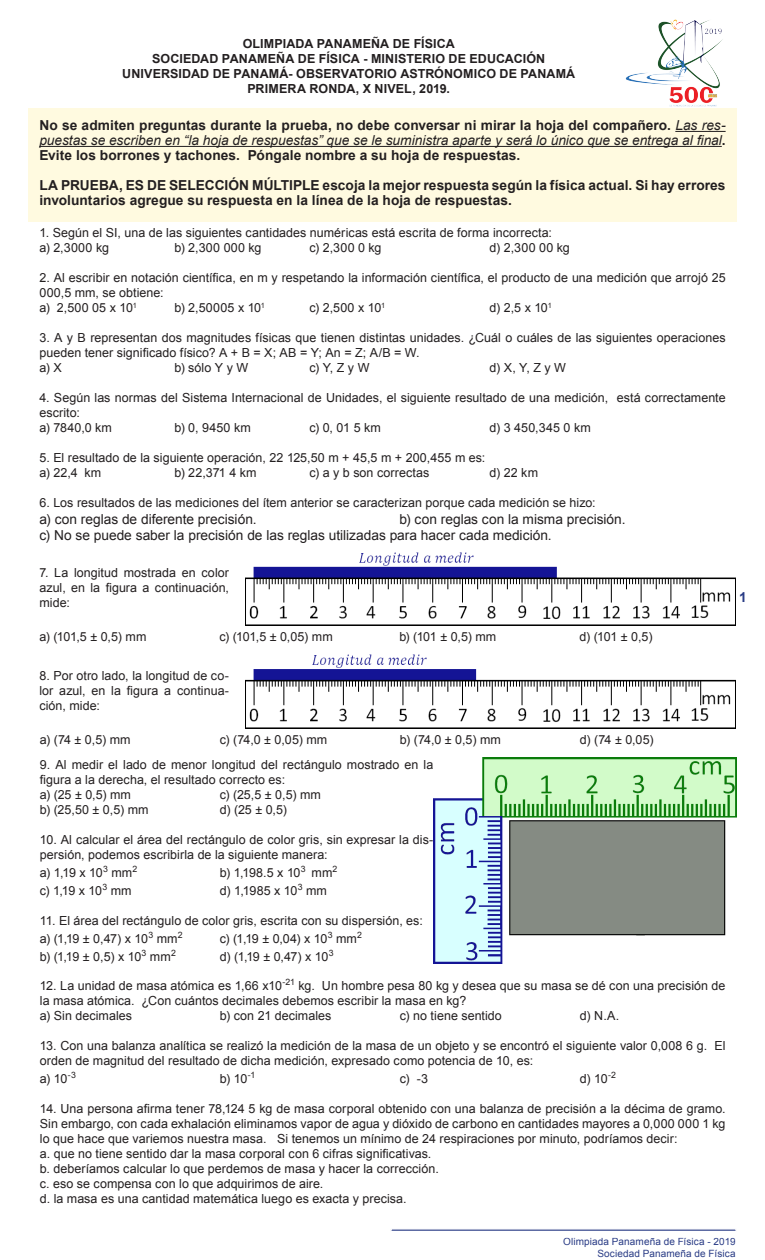
<style>
.page{position:relative;width:765px;height:1260px;background:#fff}
.page>*{position:absolute;margin:0;border:0;box-sizing:border-box;transform-origin:0 0}
.t1{font:700 13.75px/15px "Arial";letter-spacing:.005em;color:#231f20;text-align:justify}
.t2{font:13.75px/16.5px "Arial";color:#231f20}
.t3{font:700 13.75px "Arial";color:#293b85}
.t4{font:12.5px/15px "Arial";letter-spacing:.005em;color:#231f20}
.t5{font:700 12.5px/15px "Arial";letter-spacing:.01em;color:#231f20;text-align:center}
.t6{font:10px/12px "Arial";letter-spacing:.01em;color:#293b85;text-align:right}
.s1{font-weight:400;font-style:italic}
</style>
<div class="page">
<svg style="left:391px;top:1229px;width:345px;height:2px"></svg>
<div style="left:28px;top:109px;width:709px;height:113px;background:#fffae0"></div>
<hr style="left:675px;top:131px;width:51px;height:1px;background:#231f20">
<hr style="left:39px;top:146px;width:683px;height:1px;background:#231f20">
<img style="left:625px;top:19px;width:98px;height:88px">
<img style="left:245px;top:552px;width:491px;height:73px">
<img style="left:245px;top:654px;width:491px;height:74px">
<img style="left:433px;top:758px;width:303px;height:206px">
<p class="t5" style="left:122px;top:37px;width:455px">OLIMPIADA PANAMEÑA DE FÍSICA<br>SOCIEDAD PANAMEÑA DE FÍSICA - MINISTERIO DE EDUCACIÓN UNIVERSIDAD DE PANAMÁ- OBSERVATORIO ASTRÓNOMICO DE PANAMÁ PRIMERA RONDA, X NIVEL, 2019.</p>
<p class="t1" style="left:39px;top:118px;width:688px">No se admiten preguntas durante la prueba, no debe conversar ni mirar la hoja del compañero. <span class="s1">Las res&shy;puestas se escriben en “la hoja de respuestas” que se le suministra aparte y será lo único que se entrega al final</span>.<br>Evite los borrones y tachones. Póngale nombre a su hoja de respuestas.</p>
<p class="t1" style="left:39px;top:178px;width:688px">LA PRUEBA, ES DE SELECCIÓN MÚLTIPLE escoja la mejor respuesta según la física actual. Si hay errores involuntarios agregue su respuesta en la línea de la hoja de respuestas.</p>
<p class="t4" style="left:39px;top:225px;width:514px">1. Según el SI, una de las siguientes cantidades numéricas está escrita de forma incorrecta: a) 2,3000 kg</p>
<p class="t4" style="left:174px;top:240px;width:89px">b) 2,300 000 kg</p>
<p class="t4" style="left:309px;top:240px;width:74px">c) 2,300 0 kg</p>
<p class="t4" style="left:489px;top:240px;width:82px">d) 2,300 00 kg</p>
<p class="t4" style="left:39px;top:270px;width:688px">2. Al escribir en notación científica, en m y respetando la información científica, el producto de una medición que arrojó 25<br>000,5 mm, se obtiene:<br>a) 2,500 05 x 10<sup>1</sup></p>
<p class="t4" style="left:174px;top:300px;width:92px">b) 2,50005 x 10<sup>1</sup></p>
<p class="t4" style="left:309px;top:300px;width:77px">c) 2,500 x 10<sup>1</sup></p>
<p class="t4" style="left:489px;top:300px;width:64px">d) 2,5 x 10<sup>1</sup></p>
<p class="t4" style="left:39px;top:330px;width:688px">3. A y B representan dos magnitudes físicas que tienen distintas unidades. ¿Cuál o cuáles de las siguientes operaciones pueden tener significado físico? A + B = X; AB = Y; An = Z; A/B = W.<br>a) X</p>
<p class="t4" style="left:174px;top:360px;width:75px">b) sólo Y y W</p>
<p class="t4" style="left:309px;top:360px;width:62px">c) Y, Z y W</p>
<p class="t4" style="left:489px;top:360px;width:78px">d) X, Y, Z y W</p>
<p class="t4" style="left:39px;top:390px;width:688px">4. Según las normas del Sistema Internacional de Unidades, el siguiente resultado de una medición, está correctamente escrito:<br>a) 7840,0 km</p>
<p class="t4" style="left:174px;top:420px;width:78px">b) 0, 9450 km</p>
<p class="t4" style="left:309px;top:420px;width:73px">c) 0, 01 5 km</p>
<p class="t4" style="left:489px;top:420px;width:103px">d) 3 450,345 0 km</p>
<p class="t4" style="left:39px;top:450px;width:448px">5. El resultado de la siguiente operación, 22 125,50 m + 45,5 m + 200,455 m es: a) 22,4 km</p>
<p class="t4" style="left:174px;top:465px;width:84px">b) 22,371 4 km</p>
<p class="t4" style="left:309px;top:465px;width:121px">c) a y b son correctas</p>
<p class="t4" style="left:489px;top:465px;width:50px">d) 22 km</p>
<p class="t4" style="left:39px;top:495px;width:558px">6. Los resultados de las mediciones del ítem anterior se caracterizan porque cada medición se hizo:</p>
<p class="t2" style="left:39px;top:511px;width:219px">a) con reglas de diferente precisión.</p>
<p class="t2" style="left:39px;top:511px;width:588px;text-indent:360px">b) con reglas con la misma precisión. c) No se puede saber la precisión de las reglas utilizadas para hacer cada medición.</p>
<p class="t4" style="left:39px;top:566px;width:191px;text-align:justify">7. La longitud mostrada en color azul, en la figura a continuación, mide:</p>
<p class="t4" style="left:39px;top:630px;width:109px">a) (101,5 ± 0,5) mm</p>
<p class="t4" style="left:219px;top:630px;width:115px">c) (101,5 ± 0,05) mm</p>
<p class="t4" style="left:399px;top:630px;width:99px">b) (101 ± 0,5) mm</p>
<p class="t4" style="left:579px;top:630px;width:75px">d) (101 ± 0,5)</p>
<p class="t4" style="left:39px;top:668px;width:191px;text-align:justify">8. Por otro lado, la longitud de co&shy;lor azul, en la figura a continua&shy;ción, mide:</p>
<p class="t4" style="left:40px;top:732px;width:92px">a) (74 ± 0,5) mm</p>
<p class="t4" style="left:220px;top:732px;width:109px">c) (74,0 ± 0,05) mm</p>
<p class="t4" style="left:400px;top:732px;width:102px">b) (74,0 ± 0,5) mm</p>
<p class="t4" style="left:580px;top:732px;width:75px">d) (74 ± 0,05)</p>
<p class="t4" style="left:40px;top:757px;width:395px">9. Al medir el lado de menor longitud del rectángulo mostrado en la figura a la derecha, el resultado correcto es:<br>a) (25 ± 0,5) mm</p>
<p class="t4" style="left:220px;top:787px;width:103px">c) (25,5 ± 0,5) mm</p>
<p class="t4" style="left:40px;top:802px;width:110px">b) (25,50 ± 0,5) mm</p>
<p class="t4" style="left:220px;top:802px;width:69px">d) (25 ± 0,5)</p>
<p class="t4" style="left:40px;top:832px;width:395px">10. Al calcular el área del rectángulo de color gris, sin expresar la dis&shy;persión, podemos escribirla de la siguiente manera:</p>
<p class="t4" style="left:40px;top:865px;width:99px">a) 1,19 x 10<sup>3</sup> mm<sup>2</sup></p>
<p class="t4" style="left:220px;top:865px;width:119px">b) 1,198.5 x 10<sup>3</sup> mm<sup>2</sup></p>
<p class="t4" style="left:40px;top:883px;width:93px">c) 1,19 x 10<sup>3</sup> mm</p>
<p class="t4" style="left:220px;top:883px;width:109px">d) 1,1985 x 10<sup>3</sup> mm</p>
<p class="t4" style="left:40px;top:912px;width:384px;line-height:18px">11. El área del rectángulo de color gris, escrita con su dispersión, es: a) (1,19 ± 0,47) x 10<sup>3</sup> mm<sup>2</sup></p>
<p class="t4" style="left:220px;top:931px;width:144px">c) (1,19 ± 0,04) x 10<sup>3</sup> mm<sup>2</sup></p>
<p class="t4" style="left:40px;top:949px;width:137px">b) (1,19 ± 0,5) x 10<sup>3</sup> mm<sup>2</sup></p>
<p class="t4" style="left:220px;top:949px;width:115px">d) (1,19 ± 0,47) x 10<sup>3</sup></p>
<p class="t4" style="left:40px;top:978px;width:687px">12. La unidad de masa atómica es 1,66 x10<sup>-21</sup> kg. Un hombre pesa 80 kg y desea que su masa se dé con una precisión de la masa atómica. ¿Con cuántos decimales debemos escribir la masa en kg?<br>a) Sin decimales</p>
<p class="t4" style="left:220px;top:1008px;width:113px">b) con 21 decimales</p>
<p class="t4" style="left:400px;top:1008px;width:104px">c) no tiene sentido</p>
<p class="t4" style="left:580px;top:1008px;width:41px">d) N.A.</p>
<p class="t4" style="left:40px;top:1038px;width:687px">13. Con una balanza analítica se realizó la medición de la masa de un objeto y se encontró el siguiente valor 0,008 6 g. El orden de magnitud del resultado de dicha medición, expresado como potencia de 10, es:</p>
<p class="t4" style="left:40px;top:1071px;width:38px">a) 10<sup>-3</sup></p>
<p class="t4" style="left:220px;top:1071px;width:37px">b) 10<sup>-1</sup></p>
<p class="t4" style="left:400px;top:1071px;width:30px">c) -3</p>
<p class="t4" style="left:580px;top:1071px;width:38px">d) 10<sup>-2</sup></p>
<p class="t4" style="left:40px;top:1101px;width:687px">14. Una persona afirma tener 78,124 5 kg de masa corporal obtenido con una balanza de precisión a la décima de gramo.<br>Sin embargo, con cada exhalación eliminamos vapor de agua y dióxido de carbono en cantidades mayores a 0,000 000 1 kg lo que hace que variemos nuestra masa. Si tenemos un mínimo de 24 respiraciones por minuto, podríamos decir:<br>a. que no tiene sentido dar la masa corporal con 6 cifras significativas.<br>b. deberíamos calcular lo que perdemos de masa y hacer la corrección.<br>c. eso se compensa con lo que adquirimos de aire.<br>d. la masa es una cantidad matemática luego es exacta y precisa.</p>
<p class="t3" style="left:739px;top:588px;width:9px">1</p>
<p class="t6" style="left:563px;top:1235px;width:174px">Olimpiada Panameña de Física - 2019<br>Sociedad Panameña de Física</p>
</div>
